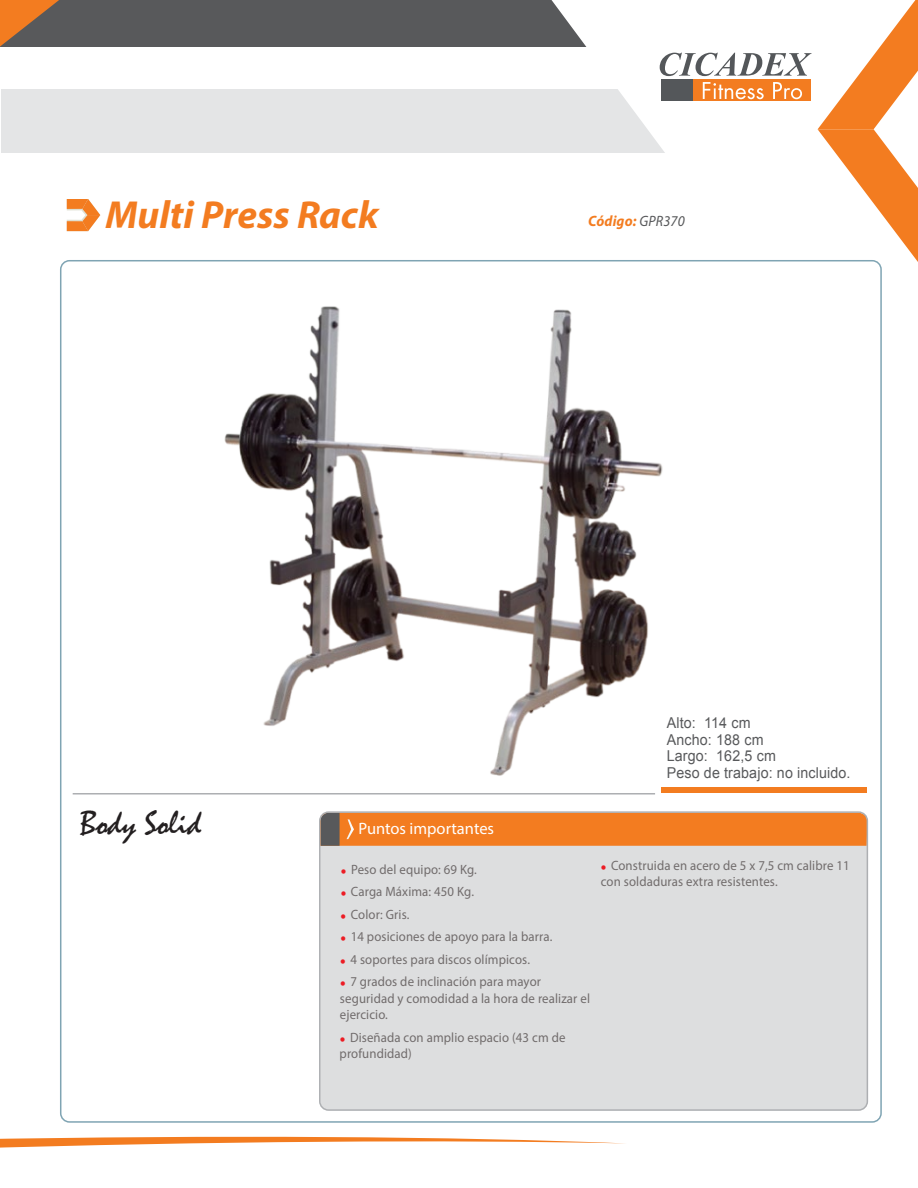
<style>
.page{position:relative;width:918px;height:1188px;background:#fff}
.page>*{position:absolute;margin:0;border:0;box-sizing:border-box;transform-origin:0 0}
.t1{font:italic 700 39.3px "Myriad Pro";color:#f37c20}
.t2{font:34.2px "Mistral";color:#231f20}
.t3{font:16.5px "Myriad Pro";color:#fff}
.t4{font:15px/16.5px "Arial";letter-spacing:.01em;color:#58595b;scale:.95 1}
.t5{font:italic 700 15px "Myriad Pro";letter-spacing:.01em;color:#f37c20;scale:.95 1}
.t6{font:13.5px/16.5px "Myriad Pro";letter-spacing:.01em;color:#716c6c;scale:.95 1}
.s1{font-weight:400;color:#58595b}
.s2{font-size:21px;color:#ec1c24}
</style>
<div class="page">
<div style="left:0;top:0;width:711px;height:47px;background:#58595b"></div>
<div style="left:1px;top:89px;width:703px;height:64px;background:#e4e5e6"></div>
<hr style="left:73px;top:793px;width:582px;height:2px;background:#adafb2">
<div style="left:661px;top:787px;width:206px;height:6px;background:#f37c20"></div>
<svg style="left:0;top:1136px;width:625px;height:12px"></svg>
<div style="left:320px;top:812px;width:547px;height:298px;background:#dddedf;border-radius:9px"></div>
<svg style="left:322px;top:814px;width:543px;height:32px;background:#ed7c23"></svg>
<div style="left:319px;top:811px;width:549px;height:300px;border:2px solid #adafb2;border-radius:9px"></div>
<svg style="left:818px;top:0;width:100px;height:262px"></svg>
<svg style="left:0;top:0;width:59px;height:47px"></svg>
<svg style="left:67px;top:199px;width:33px;height:32px"></svg>
<svg style="left:551px;top:0;width:261px;height:153px"></svg>
<img style="left:177px;top:306px;width:556px;height:513px">
<h1 class="t1" style="left:105px;top:189px;width:275px">Multi Press Rack</h1>
<p class="t5" style="left:588px;top:211px;width:103px">Código: <span class="s1">GPR370</span></p>
<h2 class="t2" style="left:80px;top:804px;width:123px">Body Solid</h2>
<p class="t3" style="left:358px;top:818px;width:137px">Puntos importantes</p>
<p class="t4" style="left:667px;top:715px;width:195px">Alto: 114 cm<br>Ancho: 188 cm<br>Largo: 162,5 cm<br>Peso de trabajo: no incluido.</p>
<p class="t6" style="left:341px;top:861px;width:145px"><span class="s2">•</span> Peso del equipo: 69 Kg.</p>
<p class="t6" style="left:341px;top:883px;width:142px"><span class="s2">•</span> Carga Máxima: 450 Kg.</p>
<p class="t6" style="left:341px;top:906px;width:74px"><span class="s2">•</span> Color: Gris.</p>
<p class="t6" style="left:340px;top:928px;width:225px"><span class="s2">•</span> 14 posiciones de apoyo para la barra.</p>
<p class="t6" style="left:340px;top:951px;width:201px"><span class="s2">•</span> 4 soportes para discos olímpicos.</p>
<p class="t6" style="left:340px;top:973px;width:265px"><span class="s2">•</span> 7 grados de inclinación para mayor seguridad y comodidad a la hora de realizar el ejercicio.</p>
<p class="t6" style="left:340px;top:1029px;width:239px"><span class="s2">•</span> Diseñada con amplio espacio (43 cm de profundidad)</p>
<p class="t6" style="left:601px;top:857px;width:264px"><span class="s2">•</span> Construida en acero de 5 x 7,5 cm calibre 11 con soldaduras extra resistentes.</p>
</div>
